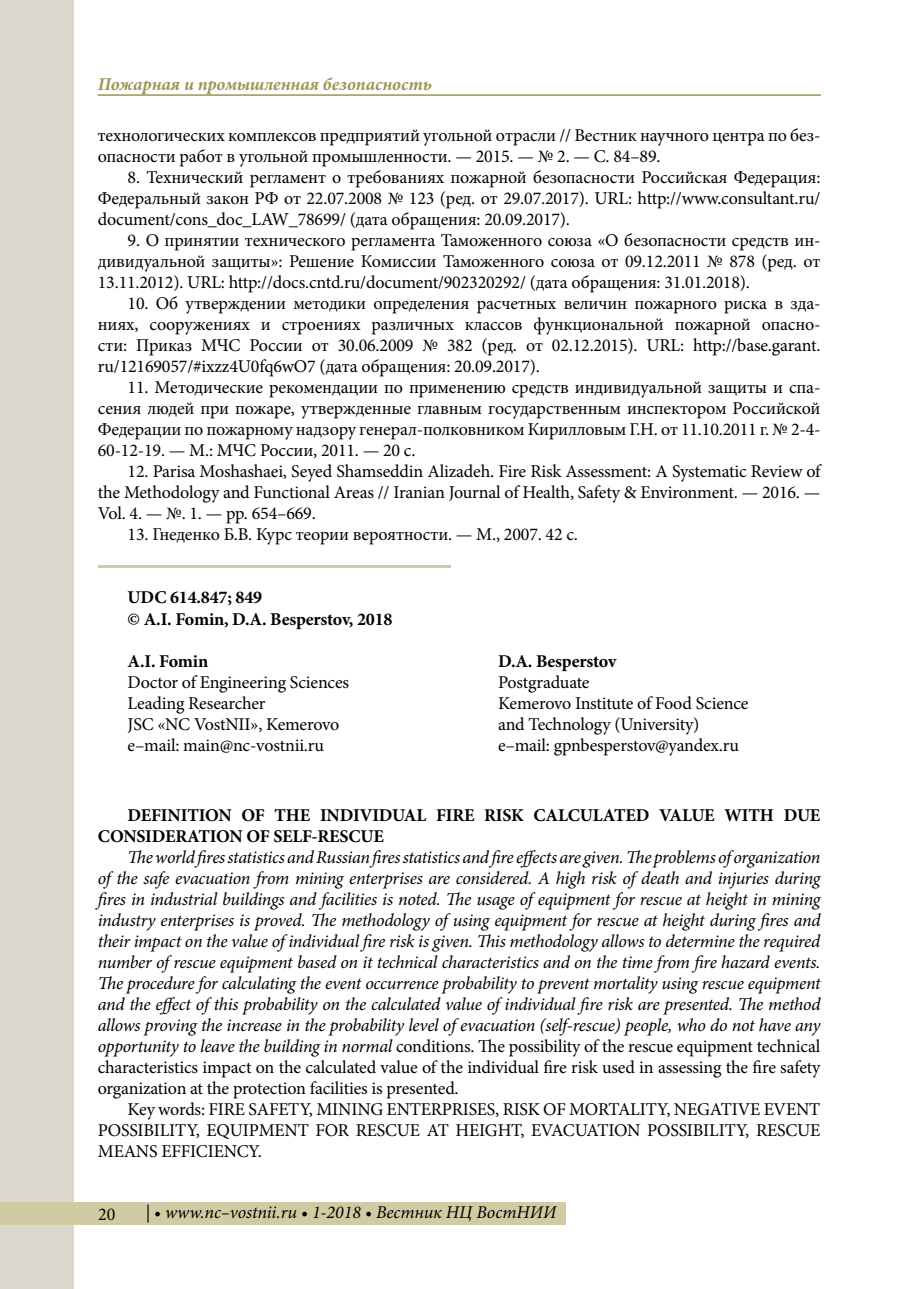
<style>
.page{position:relative;width:906px;height:1289px;background:#fff}
.page>*{position:absolute;margin:0;border:0;box-sizing:border-box;transform-origin:0 0}
.t1{font:18px/21px "Minion Pro";letter-spacing:-.01em;color:#000;text-align:justify}
.t2{font:italic 18px/21px "Minion Pro";letter-spacing:-.015em;color:#000;text-align:justify}
.t3{font:700 18px/21px "Minion Pro";letter-spacing:-.01em;color:#000}
.t4{font:italic 700 18px "Minion Pro";color:#9c9552}
.s1{font-style:normal}
</style>
<div class="page">
<div style="left:0;top:0;width:74px;height:1288px;background:#dad8cc"></div>
<div style="left:0;top:1201px;width:566px;height:23px;background:#d1cba4"></div>
<hr style="left:98px;top:94px;width:723px;height:2px;background:#9c9552">
<hr style="left:98px;top:566px;width:352px;height:2px;background:#d1cba4">
<p class="t4" style="left:98px;top:71px;width:335px">Пожарная и промышленная безопасность</p>
<p class="t1" style="left:98px;top:125px;width:724px">технологических комплексов предприятий угольной отрасли // Вестник научного центра по без&shy;опасности работ в угольной промышленности. — 2015. — № 2. — С. 84–89.</p>
<p class="t1" style="left:98px;top:167px;width:724px;text-indent:30px">8. Технический регламент о требованиях пожарной безопасности Российская Федерация:<br>Федеральный закон РФ от 22.07.2008 № 123 (ред. от 29.07.2017). URL: http://www.consultant.ru/ document/cons_doc_LAW_78699/ (дата обращения: 20.09.2017).</p>
<p class="t1" style="left:98px;top:230px;width:724px;text-indent:30px">9. О принятии технического регламента Таможенного союза «О безопасности средств ин&shy;дивидуальной защиты»: Решение Комиссии Таможенного союза от 09.12.2011 № 878 (ред. от 13.11.2012). URL: http://docs.cntd.ru/document/902320292/ (дата обращения: 31.01.2018).</p>
<p class="t1" style="left:98px;top:293px;width:724px;text-indent:30px">10. Об утверждении методики определения расчетных величин пожарного риска в зда&shy;ниях, сооружениях и строениях различных классов функциональной пожарной опасно&shy;сти: Приказ МЧС России от 30.06.2009 № 382 (ред. от 02.12.2015). URL: http://base.garant. ru/12169057/#ixzz4U0fq6wO7 (дата обращения: 20.09.2017).</p>
<p class="t1" style="left:98px;top:377px;width:724px;text-indent:30px">11. Методические рекомендации по применению средств индивидуальной защиты и спа&shy;сения людей при пожаре, утвержденные главным государственным инспектором Российской Федерации по пожарному надзору генерал-полковником Кирилловым Г.Н. от 11.10.2011 г. № 2-4- 60-12-19. — М.: МЧС России, 2011. — 20 с.</p>
<p class="t1" style="left:98px;top:461px;width:724px;text-indent:30px">12. Parisa Moshashaei, Seyed Shamseddin Alizadeh. Fire Risk Assessment: A Systematic Review of the Methodology and Functional Areas // Iranian Journal of Health, Safety &amp; Environment. — 2016. — Vol. 4. — №. 1. — pp. 654–669.</p>
<p class="t1" style="left:128px;top:524px;width:452px">13. Гнеденко Б.В. Курс теории вероятности. — М., 2007. 42 с.</p>
<p class="t3" style="left:128px;top:587px;width:266px">UDC 614.847; 849<br>© A.I. Fomin, D.A. Besperstov, 2018</p>
<p class="t3" style="left:128px;top:650px;width:82px">A.I. Fomin</p>
<p class="t1" style="left:128px;top:671px;width:223px;text-align:left">Doctor of Engineering Sciences<br>Leading Researcher<br>JSC «NC VostNII», Kemerovo e–mail: main@nc-vostnii.ru</p>
<p class="t3" style="left:498px;top:650px;width:120px">D.A. Besperstov</p>
<p class="t1" style="left:498px;top:672px;width:252px;text-align:left">Postgraduate<br>Kemerovo Institute of Food Science and Technology (University) e–mail: gpnbesperstov@yandex.ru</p>
<p class="t3" style="left:98px;top:804px;width:724px;text-indent:30px">DEFINITION OF THE INDIVIDUAL FIRE RISK CALCULATED VALUE WITH DUE<br>CONSIDERATION OF SELF-RESCUE</p>
<p class="t2" style="left:98px;top:846px;width:724px;text-indent:30px">The world fires statistics and Russian fires statistics and fire effects are given. The problems of organization of the safe evacuation from mining enterprises are considered. A high risk of death and injuries during fires in industrial buildings and facilities is noted. The usage of equipment for rescue at height in mining industry enterprises is proved. The methodology of using equipment for rescue at height during fires and their impact on the value of individual fire risk is given. This methodology allows to determine the required number of rescue equipment based on it technical characteristics and on the time from fire hazard events.<br>The procedure for calculating the event occurrence probability to prevent mortality using rescue equipment and the effect of this probability on the calculated value of individual fire risk are presented. The method allows proving the increase in the probability level of evacuation (self-rescue) people, who do not have any opportunity to leave the building in normal <span class="s1">conditions. The possibility of the rescue equipment technical characteristics impact on the calculated value of the individual fire risk used in assessing the fire safety organization at the protection facilities is presented.</span></p>
<p class="t1" style="left:98px;top:1098px;width:724px;text-indent:30px">Key words: FIRE SAFETY, MINING ENTERPRISES, RISK OF MORTALITY, NEGATIVE EVENT POSSIBILITY, EQUIPMENT FOR RESCUE AT HEIGHT, EVACUATION POSSIBILITY, RESCUE MEANS EFFICIENCY.</p>
<p class="t1" style="left:98px;top:1203px;width:19px">20</p>
<p class="t2" style="left:146px;top:1201px;width:412px">| • www.nc–vostnii.ru • 1-2018 • Вестник НЦ ВостНИИ</p>
</div>
